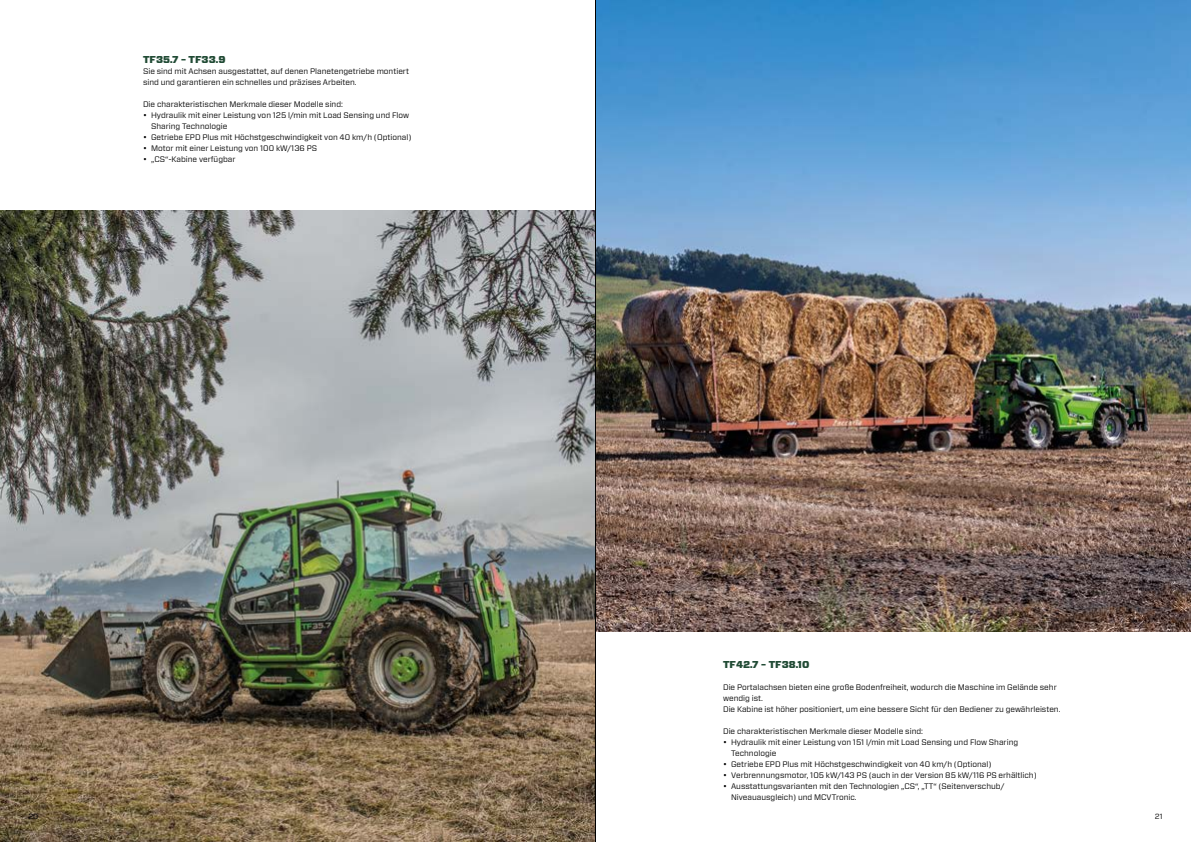
<style>
.page{position:relative;width:1191px;height:842px;background:#fff}
.page>*{position:absolute;margin:0;border:0;box-sizing:border-box;transform-origin:0 0}
.t1{font:900 10px "Forza";color:#214b35}
.t2{font:8px/11px "Forza";color:#000}
.t3{font:7.5px "Forza";color:#000}
</style>
<div class="page">
<img style="left:596px;top:0;width:595px;height:631px">
<img style="left:0;top:210px;width:595px;height:632px">
<hr style="left:595px;top:0;width:1px;height:842px;background:#000">
<p class="t1" style="left:143px;top:53px;width:84px">TF35.7 – TF33.9</p>
<p class="t2" style="left:143px;top:66px;width:267px">Sie sind mit Achsen ausgestattet, auf denen Planetengetriebe montiert sind und garantieren ein schnelles und präzises Arbeiten.</p>
<p class="t2" style="left:143px;top:99px;width:201px">Die charakteristischen Merkmale dieser Modelle sind:</p>
<p class="t2" style="left:151px;top:110px;width:260px;text-indent:-8px">• Hydraulik mit einer Leistung von 125 l/min mit Load Sensing und Flow<br>Sharing Technologie</p>
<p class="t2" style="left:143px;top:132px;width:270px">• Getriebe EPD Plus mit Höchstgeschwindigkeit von 40 km/h (Optional)</p>
<p class="t2" style="left:143px;top:143px;width:176px">• Motor mit einer Leistung von 100 kW/136 PS</p>
<p class="t2" style="left:143px;top:154px;width:94px">• „CS“-Kabine verfügbar</p>
<p class="t1" style="left:723px;top:658px;width:88px">TF42.7 – TF38.10</p>
<p class="t2" style="left:723px;top:682px;width:339px">Die Portalachsen bieten eine große Bodenfreiheit, wodurch die Maschine im Gelände sehr wendig ist.<br>Die Kabine ist höher positioniert, um eine bessere Sicht für den Bediener zu gewährleisten.</p>
<p class="t2" style="left:723px;top:726px;width:201px">Die charakteristischen Merkmale dieser Modelle sind:</p>
<p class="t2" style="left:731px;top:737px;width:289px;text-indent:-8px">• Hydraulik mit einer Leistung von 151 l/min mit Load Sensing und Flow Sharing<br>Technologie</p>
<p class="t2" style="left:723px;top:759px;width:270px">• Getriebe EPD Plus mit Höchstgeschwindigkeit von 40 km/h (Optional)</p>
<p class="t2" style="left:723px;top:770px;width:315px">• Verbrennungsmotor, 105 kW/143 PS (auch in der Version 85 kW/116 PS erhältlich)</p>
<p class="t2" style="left:731px;top:781px;width:275px;text-indent:-8px">• Ausstattungsvarianten mit den Technologien „CS“, „TT“ (Seitenverschub/<br>Niveauausgleich) und MCVTronic.</p>
<p class="t3" style="left:28px;top:812px;width:11px">20</p>
<p class="t3" style="left:1154px;top:812px;width:9px">21</p>
</div>
